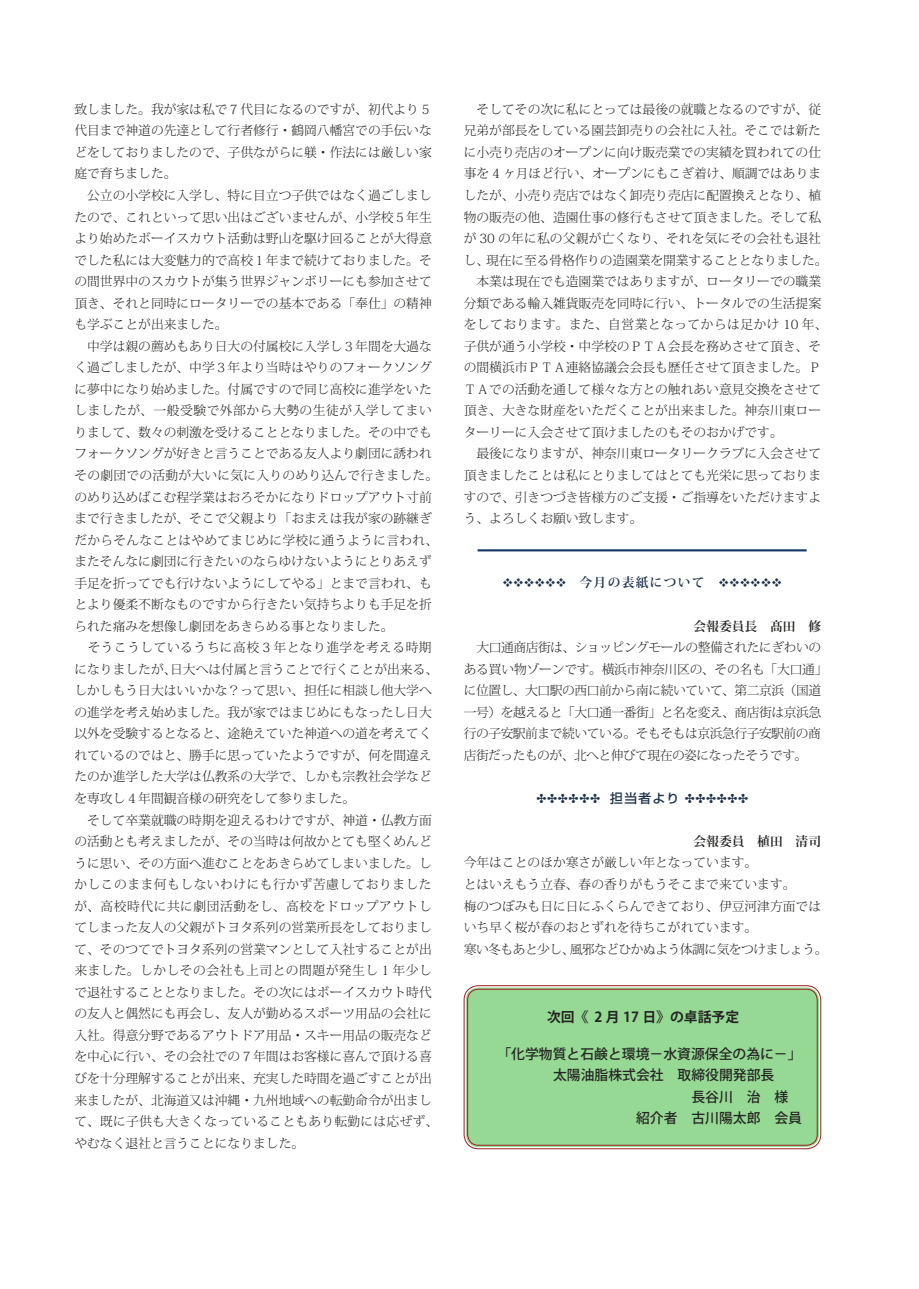
<style>
.page{position:relative;width:919px;height:1289px;background:#fff}
.page>*{position:absolute;margin:0;border:0;box-sizing:border-box;transform-origin:0 0}
.t1{font:500 13.8px/21.3px "Koz Go Pro";color:#262523;text-align:right}
.t2{font:700 13.8px "Koz Go Std";color:#262523}
.t3{font:300 12.75px/21.6px "Koz Min Pro";color:#262523}
.t4{font:300 12.75px/21.6px "Koz Min Pro";letter-spacing:-.035em;color:#262523}
.t5{font:12.75px "Monotype Sorts";letter-spacing:.05em;color:#20354d}
.t6{font:700 12.75px "Koz Min Pro";color:#262523}
.s1{font-family:"Koz Min Pro";font-weight:700}
.s2{font-family:"Shin Go Pro";font-weight:500}
</style>
<div class="page">
<svg style="left:463px;top:985px;width:358px;height:163px"></svg>
<div style="left:467px;top:988px;width:350px;height:157px;background:#96d995"></div>
<hr style="left:477px;top:549px;width:329px;height:2px;background:#123468">
<p class="t3" style="left:74px;top:98px;width:365px">致しました。我が家は私で７代目になるのですが、初代より５代目まで神道の先達として行者修行・鶴岡八幡宮での手伝いなどをしておりましたので、子供ながらに躾・作法には厳しい家庭で育ちました。<br>　公立の小学校に入学し、特に目立つ子供ではなく過ごしましたので、これといって思い出はございませんが、小学校５年生より始めたボーイスカウト活動は野山を駆け回ることが大得意でした私には大変魅力的で高校１年まで続けておりました。その間世界中のスカウトが集う世界ジャンボリーにも参加させて頂き、それと同時にロータリーでの基本である「奉仕」の精神も学ぶことが出来ました。<br>　中学は親の薦めもあり日大の付属校に入学し３年間を大過なく過ごしましたが、中学３年より当時はやりのフォークソングに夢中になり始めました。付属ですので同じ高校に進学をいたしましたが、一般受験で外部から大勢の生徒が入学してまいりまして、数々の刺激を受けることとなりました。その中でもフォークソングが好きと言うことである友人より劇団に誘われその劇団での活動が大いに気に入りのめり込んで行きました。のめり込めばこむ程学業はおろそかになりドロップアウト寸前まで行きましたが、そこで父親より「おまえは我が家の跡継ぎだからそんなことはやめてまじめに学校に通うように言われ、またそんなに劇団に行きたいのならゆけないようにとりあえず手足を折ってでも行けないようにしてやる」とまで言われ、もとより優柔不断なものですから行きたい気持ちよりも手足を折られた痛みを想像し劇団をあきらめる事となりました。<br>　そうこうしているうちに高校 3 年となり進学を考える時期になりましたが、日大へは付属と言うことで行くことが出来る、しかしもう日大はいいかな？って思い、担任に相談し他大学への進学を考え始めました。我が家ではまじめにもなったし日大以外を受験するとなると、途絶えていた神道への道を考えてくれているのではと、勝手に思っていたようですが、何を間違えたのか進学した大学は仏教系の大学で、しかも宗教社会学などを専攻し４年間観音様の研究をして参りました。<br>　そして卒業就職の時期を迎えるわけですが、神道・仏教方面の活動とも考えましたが、その当時は何故かとても堅くめんどうに思い、その方面へ進むことをあきらめてしまいました。しかしこのまま何もしないわけにも行かず苦慮しておりましたが、高校時代に共に劇団活動をし、高校をドロップアウトしてしまった友人の父親がトヨタ系列の営業所長をしておりまして、そのつてでトヨタ系列の営業マンとして入社することが出来ました。しかしその会社も上司との問題が発生し 1 年少しで退社することとなりました。その次にはボーイスカウト時代の友人と偶然にも再会し、友人が勤めるスポーツ用品の会社に入社。得意分野であるアウトドア用品・スキー用品の販売などを中心に行い、その会社での７年間はお客様に喜んで頂ける喜びを十分理解することが出来、充実した時間を過ごすことが出来ましたが、北海道又は沖縄・九州地域への転勤命令が出まして、既に子供も大きくなっていることもあり転勤には応ぜず、やむなく退社と言うことになりました。</p>
<p class="t3" style="left:463px;top:98px;width:365px">　そしてその次に私にとっては最後の就職となるのですが、従兄弟が部長をしている園芸卸売りの会社に入社。そこでは新たに小売り売店のオープンに向け販売業での実績を買われての仕事を 4 ヶ月ほど行い、オープンにもこぎ着け、順調ではありましたが、小売り売店ではなく卸売り売店に配置換えとなり、植物の販売の他、造園仕事の修行もさせて頂きました。そして私が 30 の年に私の父親が亡くなり、それを気にその会社も退社し、現在に至る骨格作りの造園業を開業することとなりました。　本業は現在でも造園業ではありますが、ロータリーでの職業分類である輸入雑貨販売を同時に行い、トータルでの生活提案をしております。また、自営業となってからは足かけ 10 年、子供が通う小学校・中学校のＰＴＡ会長を務めさせて頂き、その間横浜市ＰＴＡ連絡協議会会長も歴任させて頂きました。Ｐ<br>ＴＡでの活動を通して様々な方との触れあい意見交換をさせて頂き、大きな財産をいただくことが出来ました。神奈川東ローターリーに入会させて頂けましたのもそのおかげです。<br>　最後になりますが、神奈川東ロータリークラブに入会させて頂きましたことは私にとりましてはとても光栄に思っておりますので、引きつづき皆様方のご支援・ご指導をいただけますよう、よろしくお願い致します。</p>
<p class="t5" style="left:503px;top:577px;width:280px">VVVVVV <span class="s1">今月の表紙について</span> VVVVVV</p>
<p class="t6" style="left:693px;top:616px;width:129px">会報委員長　髙田　修</p>
<p class="t4" style="left:463px;top:636px;width:365px">　大口通商店街は、ショッピングモールの整備されたにぎわいのある買い物ゾーンです。横浜市神奈川区の、その名も「大口通」に位置し、大口駅の西口前から南に続いていて、第二京浜（国道一号）を越えると「大口通一番街」と名を変え、商店街は京浜急行の子安駅前まで続いている。そもそもは京浜急行子安駅前の商店街だったものが、北へと伸びて現在の姿になったそうです。</p>
<p class="t5" style="left:536px;top:792px;width:213px">DDDDDD <span class="s2">担当者より</span> DDDDDD</p>
<p class="t6" style="left:693px;top:832px;width:129px">会報委員　植田　清司</p>
<p class="t3" style="left:463px;top:851px;width:365px">今年はことのほか寒さが厳しい年となっています。<br>とはいえもう立春、春の香りがもうそこまで来ています。<br>梅のつぼみも日に日にふくらんできており、伊豆河津方面ではいち早く桜が春のおとずれを待ちこがれています。<br>寒い冬もあと少し、風邪などひかぬよう体調に気をつけましょう。</p>
<p class="t2" style="left:547px;top:1008px;width:194px">次回《 2 月 17 日》の卓話予定</p>
<p class="t1" style="left:497px;top:1044px;width:306px">「化学物質と石鹸と環境－水資源保全の為に－」太陽油脂株式会社　取締役開発部長　　<br>長谷川　治　様　<br>紹介者　古川陽太郎　会員</p>
</div>
